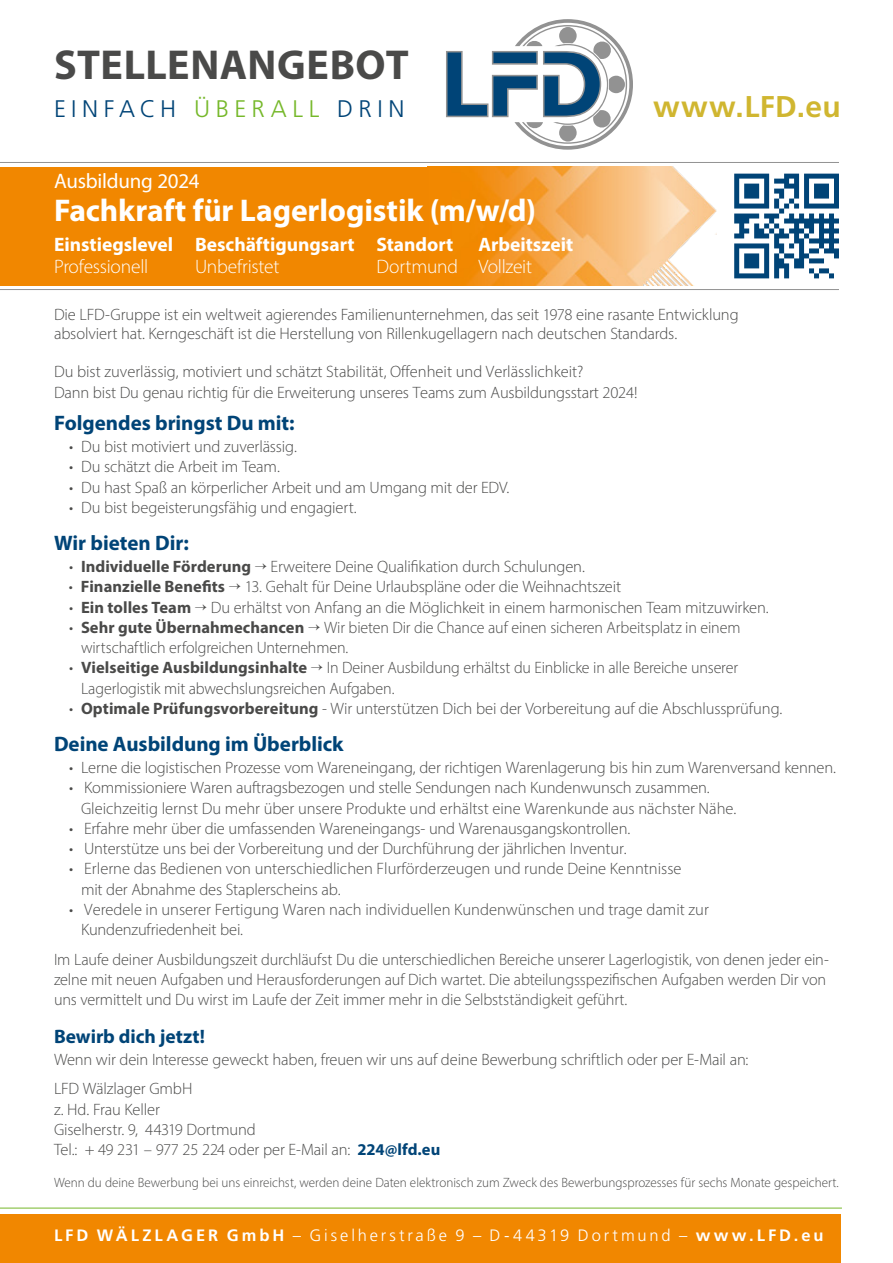
<style>
.page{position:relative;width:893px;height:1263px;background:#fff}
.page>*{position:absolute;margin:0;border:0;box-sizing:border-box;transform-origin:0 0}
.t1{font:700 42px "Myriad Pro";letter-spacing:.01em;color:#4a4a49}
.t2{font:700 31.5px "Myriad Pro";letter-spacing:-.005em;color:#fff}
.t3{font:700 30px "Frutiger LT Std";letter-spacing:.02em;color:#d0b630}
.t4{font:300 24px "Frutiger LT Std";letter-spacing:.23em;color:#047}
.t5{font:700 21px "Myriad Pro";color:#047}
.t6{font:21px "Myriad Pro";letter-spacing:-.015em;color:#fff}
.t7{font:700 19.5px "Myriad Pro";color:#fff}
.t8{font:300 19.5px "Myriad Pro";letter-spacing:-.01em;color:#fff}
.t9{font:700 19.5px "Myriad Pro";color:#047}
.t10{font:300 16.5px/20.2px "Myriad Pro";letter-spacing:-.01em;color:#4a4a49}
.t11{font:300 16.5px "Frutiger LT Std";letter-spacing:.175em;color:#fff}
.t12{font:300 13.5px "Myriad Pro";color:#4a4a49}
.s1{color:#76b82a}
.s2{font-weight:700}
.s3{font-weight:700;color:#047}
</style>
<div class="page">
<div style="left:0;top:1214px;width:840px;height:49px;background:#f18700"></div>
<img style="left:428px;top:167px;width:289px;height:118px">
<div style="left:0;top:167px;width:428px;height:118px;background:#f18700"></div>
<hr style="left:0;top:1208px;width:842px;height:1px;background:#76b82a">
<hr style="left:0;top:289px;width:839px;height:1px;background:#929292">
<hr style="left:0;top:162px;width:839px;height:1px;background:#929292">
<svg style="left:734px;top:174px;width:105px;height:104px"></svg>
<svg style="left:446px;top:19px;width:187px;height:131px"></svg>
<h1 class="t1" style="left:54px;top:38px;width:356px">STELLENANGEBOT</h1>
<h3 class="t4" style="left:54px;top:95px;width:352px">EINFACH <span class="s1">ÜBERALL</span> DRIN</h3>
<h3 class="t3" style="left:653px;top:89px;width:189px">www.LFD.eu</h3>
<p class="t6" style="left:54px;top:168px;width:147px">Ausbildung 2024</p>
<h2 class="t2" style="left:54px;top:189px;width:483px">Fachkraft für Lagerlogistik (m/w/d)</h2>
<p class="t7" style="left:54px;top:231px;width:401px">Einstiegslevel Beschäftigungsart Standort</p>
<p class="t7" style="left:479px;top:231px;width:96px">Arbeitszeit</p>
<p class="t8" style="left:54px;top:255px;width:96px">Professionell</p>
<p class="t8" style="left:195px;top:255px;width:86px">Unbefristet</p>
<p class="t8" style="left:377px;top:255px;width:157px">Dortmund Vollzeit</p>
<p class="t10" style="left:54px;top:304px;width:686px;line-height:19.5px">Die LFD-Gruppe ist ein weltweit agierendes Familienunternehmen, das seit 1978 eine rasante Entwicklung absolviert hat. Kerngeschäft ist die Herstellung von Rillenkugellagern nach deutschen Standards.</p>
<p class="t10" style="left:54px;top:361px;width:585px;line-height:21px">Du bist zuverlässig, motiviert und schätzt Stabilität, Offenheit und Verlässlichkeit?<br>Dann bist Du genau richtig für die Erweiterung unseres Teams zum Ausbildungsstart 2024!</p>
<p class="t5" style="left:54px;top:410px;width:242px">Folgendes bringst Du mit:</p>
<p class="t10" style="left:69px;top:436px;width:229px">• Du bist motiviert und zuverlässig.</p>
<p class="t10" style="left:69px;top:457px;width:212px">• Du schätzt die Arbeit im Team.</p>
<p class="t10" style="left:69px;top:477px;width:442px">• Du hast Spaß an körperlicher Arbeit und am Umgang mit der EDV.</p>
<p class="t10" style="left:69px;top:497px;width:289px">• Du bist begeisterungsfähig und engagiert.</p>
<p class="t5" style="left:54px;top:530px;width:136px">Wir bieten Dir:</p>
<p class="t10" style="left:69px;top:556px;width:517px">• <span class="s2">Individuelle Förderung</span> → Erweitere Deine Qualifikation durch Schulungen.</p>
<p class="t10" style="left:69px;top:577px;width:554px">• <span class="s2">Finanzielle Benefits</span> → 13. Gehalt für Deine Urlaubspläne oder die Weihnachtszeit</p>
<p class="t10" style="left:69px;top:597px;width:701px">• <span class="s2">Ein tolles Team</span> → Du erhältst von Anfang an die Möglichkeit in einem harmonischen Team mitzuwirken.</p>
<p class="t10" style="left:81px;top:617px;width:661px;text-indent:-12px">• <span class="s2">Sehr gute Übernahmechancen</span> → Wir bieten Dir die Chance auf einen sicheren Arbeitsplatz in einem wirtschaftlich erfolgreichen Unternehmen.</p>
<p class="t10" style="left:81px;top:658px;width:658px;text-indent:-12px">• <span class="s2">Vielseitige Ausbildungsinhalte</span> → In Deiner Ausbildung erhältst du Einblicke in alle Bereiche unserer<br>Lagerlogistik mit abwechslungsreichen Aufgaben.</p>
<p class="t10" style="left:69px;top:698px;width:715px">• <span class="s2">Optimale Prüfungsvorbereitung</span> - Wir unterstützen Dich bei der Vorbereitung auf die Abschlussprüfung.</p>
<p class="t5" style="left:54px;top:731px;width:291px">Deine Ausbildung im Überblick</p>
<p class="t10" style="left:69px;top:757px;width:768px">• Lerne die logistischen Prozesse vom Wareneingang, der richtigen Warenlagerung bis hin zum Warenversand kennen.</p>
<p class="t10" style="left:81px;top:778px;width:657px;text-indent:-12px">• Kommissioniere Waren auftragsbezogen und stelle Sendungen nach Kundenwunsch zusammen.<br>Gleichzeitig lernst Du mehr über unsere Produkte und erhältst eine Warenkunde aus nächster Nähe.</p>
<p class="t10" style="left:69px;top:818px;width:563px">• Erfahre mehr über die umfassenden Wareneingangs- und Warenausgangskontrollen.</p>
<p class="t10" style="left:69px;top:838px;width:559px">• Unterstütze uns bei der Vorbereitung und der Durchführung der jährlichen Inventur.</p>
<p class="t10" style="left:81px;top:859px;width:602px;text-indent:-12px">• Erlerne das Bedienen von unterschiedlichen Flurförderzeugen und runde Deine Kenntnisse mit der Abnahme des Staplerscheins ab.</p>
<p class="t10" style="left:81px;top:899px;width:629px;text-indent:-12px">• Veredele in unserer Fertigung Waren nach individuellen Kundenwünschen und trage damit zur<br>Kundenzufriedenheit bei.</p>
<p class="t10" style="left:54px;top:949px;width:776px">Im Laufe deiner Ausbildungszeit durchläufst Du die unterschiedlichen Bereiche unserer Lagerlogistik, von denen jeder ein&shy;zelne mit neuen Aufgaben und Herausforderungen auf Dich wartet. Die abteilungsspezifischen Aufgaben werden Dir von uns vermittelt und Du wirst im Laufe der Zeit immer mehr in die Selbstständigkeit geführt.</p>
<p class="t9" style="left:54px;top:1023px;width:153px">Bewirb dich jetzt!</p>
<p class="t10" style="left:54px;top:1045px;width:696px;line-height:29.2px">Wenn wir dein Interesse geweckt haben, freuen wir uns auf deine Bewerbung schriftlich oder per E-Mail an:<br>LFD Wälzlager GmbH</p>
<p class="t10" style="left:54px;top:1099px;width:388px">z. Hd. Frau Keller<br>Giselherstr. 9, 44319 Dortmund<br>Tel.: + 49 231 – 977 25 224 oder per E-Mail an: <span class="s3">224@lfd.eu</span></p>
<p class="t12" style="left:54px;top:1174px;width:786px">Wenn du deine Bewerbung bei uns einreichst, werden deine Daten elektronisch zum Zweck des Bewerbungsprozesses für sechs Monate gespeichert.</p>
<p class="t11" style="left:54px;top:1225px;width:771px"><span class="s2">LFD WÄLZLAGER GmbH</span> – Giselherstraße 9 – D-44319 Dortmund – <span class="s2">www.LFD.eu</span></p>
</div>
